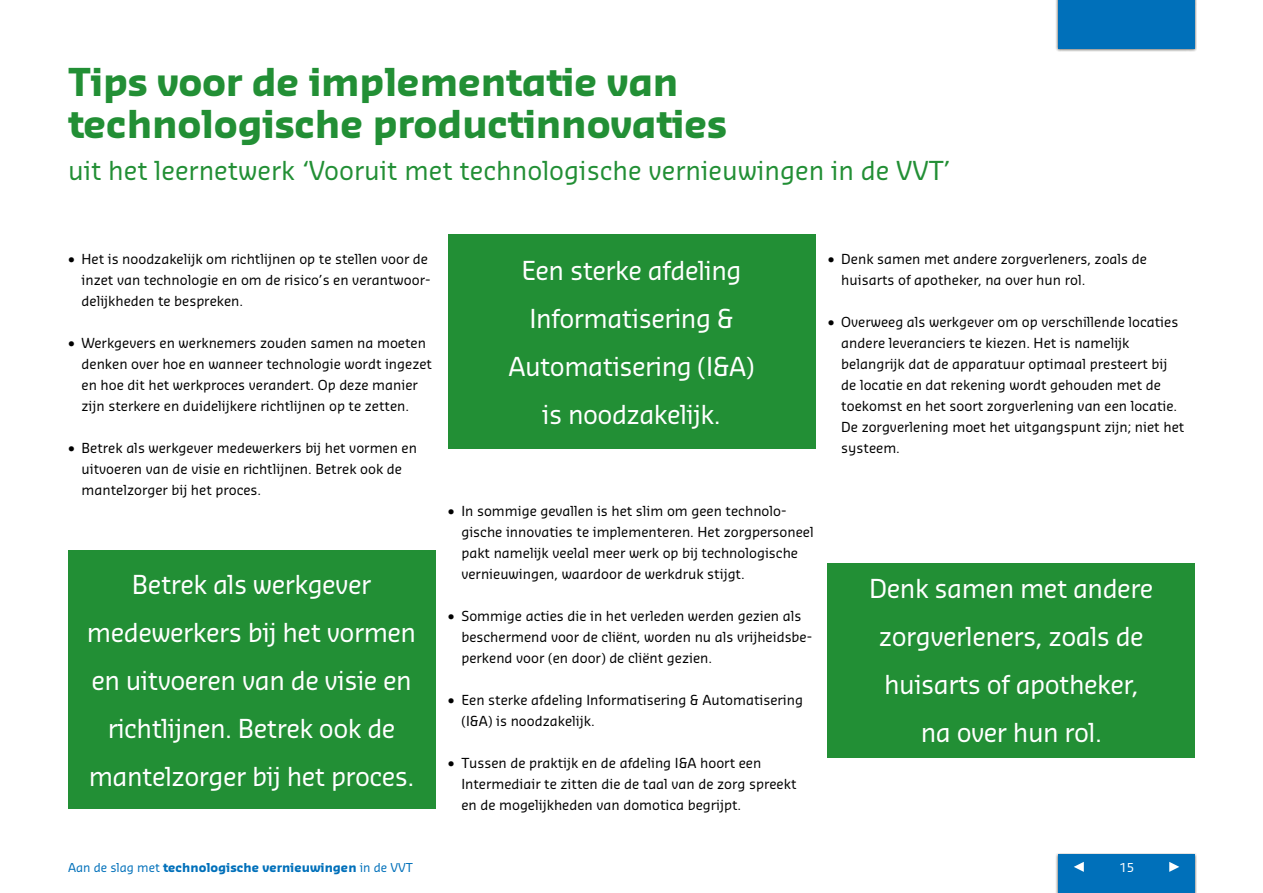
<style>
.page{position:relative;width:1263px;height:893px;background:#fff}
.page>*{position:absolute;margin:0;border:0;box-sizing:border-box;transform-origin:0 0}
.t1{font:700 37.5px/42px "Sansa Std";letter-spacing:-.01em;color:#228f35}
.t2{font:25.5px/48px "Sansa Std";letter-spacing:-.02em;color:#fff;text-align:center}
.t3{font:25.5px "Sansa Std";color:#228f35}
.t4{font:13.5px/21px "Sansa Std";color:#000}
.t5{font:700 12px "Sansa Std";color:#0070ba}
.t6{font:12px "Sansa Std";color:#fff}
.s1{font-weight:400}
</style>
<div class="page">
<div style="left:1055px;top:853px;width:141px;height:40px;background:#131108;opacity:.75"></div>
<div style="left:1059px;top:855px;width:136px;height:38px;background:#0070ba"></div>
<div style="left:1055px;top:0;width:141px;height:51px;background:#131108;opacity:.75"></div>
<div style="left:1059px;top:0;width:136px;height:48px;background:#0070ba"></div>
<svg style="left:1169px;top:862px;width:10px;height:10px"></svg>
<svg style="left:1074px;top:862px;width:10px;height:10px"></svg>
<div style="left:448px;top:234px;width:367px;height:215px;background:#228f35"></div>
<div style="left:828px;top:563px;width:367px;height:194px;background:#228f35"></div>
<div style="left:68px;top:550px;width:367px;height:258px;background:#228f35"></div>
<h1 class="t1" style="left:68px;top:59px;width:661px">Tips voor de implementatie van technologische productinnovaties</h1>
<h2 class="t3" style="left:68px;top:154px;width:884px">uit het leernetwerk ‘Vooruit met technologische vernieuwingen in de VVT’</h2>
<p class="t4" style="left:82px;top:248px;width:350px;text-indent:-14px">• Het is noodzakelijk om richtlijnen op te stellen voor de inzet van technologie en om de risico’s en verantwoor&shy;delijkheden te bespreken.</p>
<p class="t4" style="left:82px;top:332px;width:352px;text-indent:-14px">• Werkgevers en werknemers zouden samen na moeten denken over hoe en wanneer technologie wordt ingezet en hoe dit het werkproces verandert. Op deze manier zijn sterkere en duidelijkere richtlijnen op te zetten.</p>
<p class="t4" style="left:82px;top:437px;width:337px;text-indent:-14px">• Betrek als werkgever medewerkers bij het vormen en uitvoeren van de visie en richtlijnen. Betrek ook de mantelzorger bij het proces.</p>
<h2 class="t2" style="left:87px;top:559px;width:331px">Betrek als werkgever medewerkers bij het vormen en uitvoeren van de visie en richtlijnen. Betrek ook de mantelzorger bij het proces.</h2>
<h2 class="t2" style="left:508px;top:245px;width:248px">Een sterke afdeling<br>Informatisering &amp;<br>Automatisering (I&amp;A) is noodzakelijk.</h2>
<p class="t4" style="left:841px;top:248px;width:307px;text-indent:-14px">• Denk samen met andere zorgverleners, zoals de huisarts of apotheker, na over hun rol.</p>
<p class="t4" style="left:841px;top:311px;width:344px;text-indent:-14px">• Overweeg als werkgever om op verschillende locaties andere leveranciers te kiezen. Het is namelijk belangrijk dat de apparatuur optimaal presteert bij de locatie en dat rekening wordt gehouden met de toekomst en het soort zorgverlening van een locatie.<br>De zorgverlening moet het uitgangspunt zijn; niet het systeem.</p>
<p class="t4" style="left:461px;top:500px;width:354px;text-indent:-14px">• In sommige gevallen is het slim om geen technolo&shy;gische innovaties te implementeren. Het zorgpersoneel pakt namelijk veelal meer werk op bij technologische vernieuwingen, waardoor de werkdruk stijgt.</p>
<p class="t4" style="left:461px;top:605px;width:352px;text-indent:-14px">• Sommige acties die in het verleden werden gezien als beschermend voor de cliënt, worden nu als vrijheidsbe&shy;perkend voor (en door) de cliënt gezien.</p>
<p class="t4" style="left:461px;top:689px;width:343px;text-indent:-14px">• Een sterke afdeling Informatisering &amp; Automatisering (I&amp;A) is noodzakelijk.</p>
<p class="t4" style="left:461px;top:752px;width:337px;text-indent:-14px">• Tussen de praktijk en de afdeling I&amp;A hoort een<br>Intermediair te zitten die de taal van de zorg spreekt en de mogelijkheden van domotica begrijpt.</p>
<h2 class="t2" style="left:869px;top:564px;width:286px">Denk samen met andere zorgverleners, zoals de huisarts of apotheker, na over hun rol.</h2>
<p class="t5" style="left:68px;top:859px;width:346px"><span class="s1">Aan de slag met</span> technologische vernieuwingen <span class="s1">in de VVT</span></p>
<p class="t6" style="left:1119px;top:859px;width:16px">15</p>
</div>
